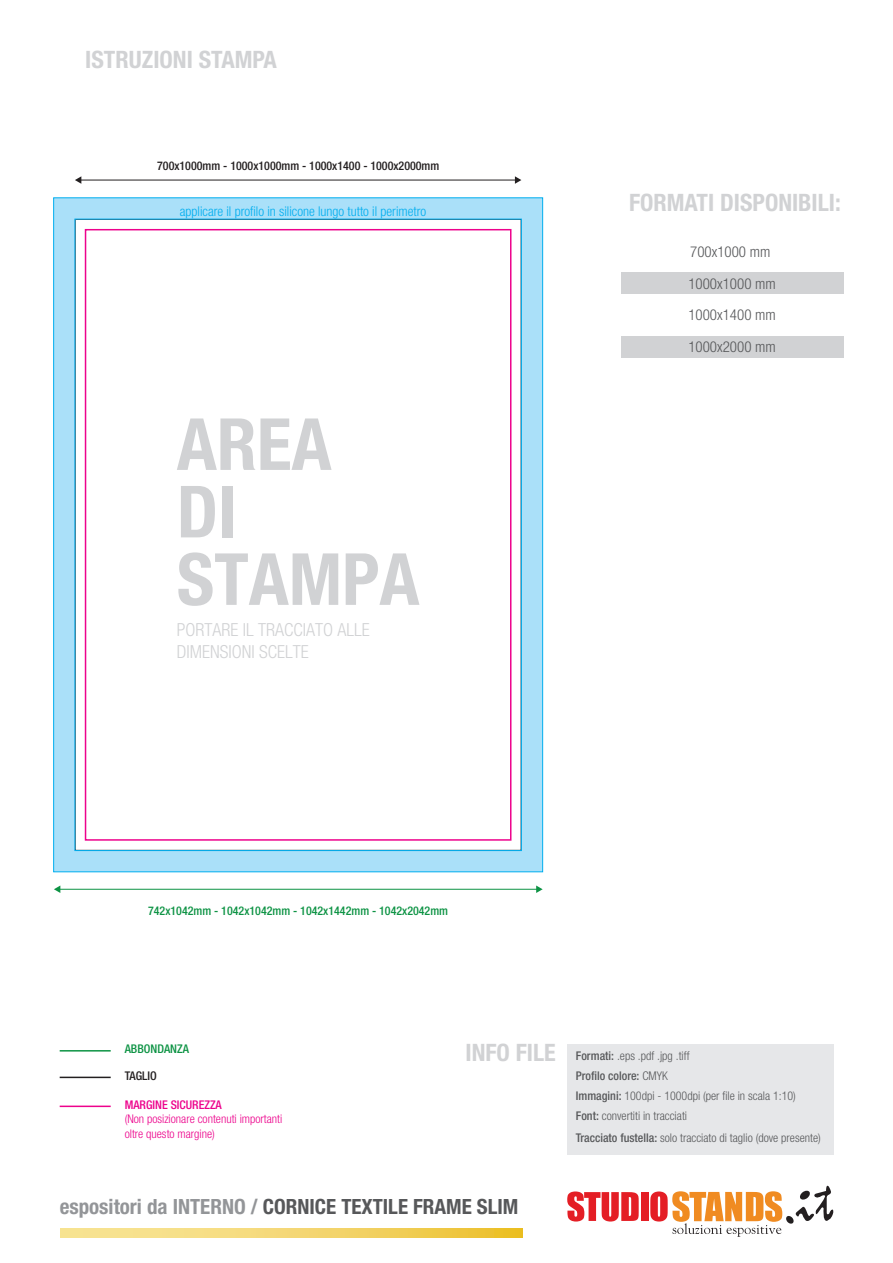
<style>
.page{position:relative;width:893px;height:1263px;background:#fff}
.page>*{position:absolute;margin:0;border:0;box-sizing:border-box;transform-origin:0 0}
.t1{font:700 condensed 72px/67.5px "Helvetica Neue LT Pro";color:#d1d2d4}
.t2{font:700 condensed 24px "Helvetica Neue LT Pro";color:#d1d2d4}
.t3{font:700 condensed 21px "Helvetica Neue LT Pro";color:#57585a}
.t4{font:300 condensed 18px/21.6px "Helvetica Neue LT Pro";color:#d1d2d4}
.t5{font:300 condensed 15px/31.5px "Helvetica Neue LT Pro";color:#57585a}
.t6{font:300 condensed 13.5px "Helvetica Neue LT Pro";color:#00aeef}
.t7{font:300 condensed 12px/20px "Helvetica Neue LT Pro";color:#57585a}
.t8{font:500 condensed 12px "Helvetica Neue LT Pro";color:#0d9344}
.t9{font:300 condensed 12px/14.4px "Helvetica Neue LT Pro";color:#ed028c}
.t10{font:500 condensed 12px "Helvetica Neue LT Pro";color:#231f20}
.t11{font:500 condensed 12px "Helvetica Neue LT Pro";color:#ed028c}
.s1{font-weight:700;font-size:24px;color:#d1d2d4}
.s2{font-weight:500}
.s3{color:#939598}
</style>
<div class="page">
<div style="left:567px;top:1044px;width:266px;height:111px;background:#e6e7e9"></div>
<hr style="left:60px;top:1050px;width:51px;height:1px;background:#0d9344">
<hr style="left:60px;top:1077px;width:51px;height:1px;background:#231f20">
<hr style="left:60px;top:1105px;width:51px;height:2px;background:#ed028c">
<svg style="left:567px;top:1191px;width:72px;height:30px"></svg>
<div style="left:641px;top:1192px;width:7px;height:29px;background:#e41e25"></div>
<svg style="left:650px;top:1185px;width:183px;height:52px"></svg>
<hr style="left:59px;top:889px;width:478px;height:1px;background:#0d9344">
<svg style="left:54px;top:885px;width:6px;height:8px"></svg>
<svg style="left:536px;top:885px;width:7px;height:8px"></svg>
<hr style="left:80px;top:180px;width:436px;height:1px;background:#231f20">
<svg style="left:515px;top:176px;width:6px;height:8px"></svg>
<svg style="left:75px;top:176px;width:6px;height:8px"></svg>
<svg style="left:60px;top:1228px;width:462px;height:9px;background:#f3d56b"></svg>
<div style="left:621px;top:272px;width:222px;height:21px;background:#d1d2d4"></div>
<div style="left:621px;top:337px;width:222px;height:21px;background:#d1d2d4"></div>
<svg style="left:53px;top:197px;width:490px;height:675px"></svg>
<h2 class="t2" style="left:85px;top:45px;width:193px">ISTRUZIONI STAMPA</h2>
<p class="t10" style="left:157px;top:159px;width:284px">700x1000mm - 1000x1000mm - 1000x1400 - 1000x2000mm</p>
<p class="t6" style="left:180px;top:203px;width:248px">applicare il profilo in silicone lungo tutto il perimetro</p>
<h1 class="t1" style="left:177px;top:410px;width:244px">AREA<br>DI<br>STAMPA</h1>
<h3 class="t4" style="left:177px;top:619px;width:194px">PORTARE IL TRACCIATO ALLE<br>DIMENSIONI SCELTE</h3>
<h2 class="t2" style="left:629px;top:188px;width:213px">FORMATI DISPONIBILI:</h2>
<p class="t5" style="left:688px;top:236px;width:89px">700x1000 mm<br>1000x1000 mm<br>1000x1400 mm<br>1000x2000 mm</p>
<p class="t8" style="left:148px;top:903px;width:301px">742x1042mm - 1042x1042mm - 1042x1442mm - 1042x2042mm</p>
<p class="t8" style="left:125px;top:1042px;width:66px">ABBONDANZA</p>
<p class="t10" style="left:125px;top:1068px;width:34px">TAGLIO</p>
<p class="t11" style="left:125px;top:1097px;width:99px">MARGINE SICUREZZA</p>
<p class="t9" style="left:125px;top:1112px;width:159px">(Non posizionare contenuti importanti oltre questo margine)</p>
<p class="t7" style="left:576px;top:1046px;width:222px;text-indent:-110px"><span class="s1">INFO FILE</span> <span class="s2">Formati:</span> .eps .pdf .jpg .tiff<br><span class="s2">Profilo colore:</span> CMYK<br><span class="s2">Immagini:</span> 100dpi - 1000dpi (per file in scala 1:10)<br><span class="s2">Font:</span> convertiti in tracciati</p>
<p class="t7" style="left:576px;top:1127px;width:246px"><span class="s2">Tracciato fustella:</span> solo tracciato di taglio (dove presente)</p>
<h3 class="t3" style="left:60px;top:1194px;width:460px"><span class="s3">espositori da INTERNO /</span> CORNICE TEXTILE FRAME SLIM</h3>
</div>
